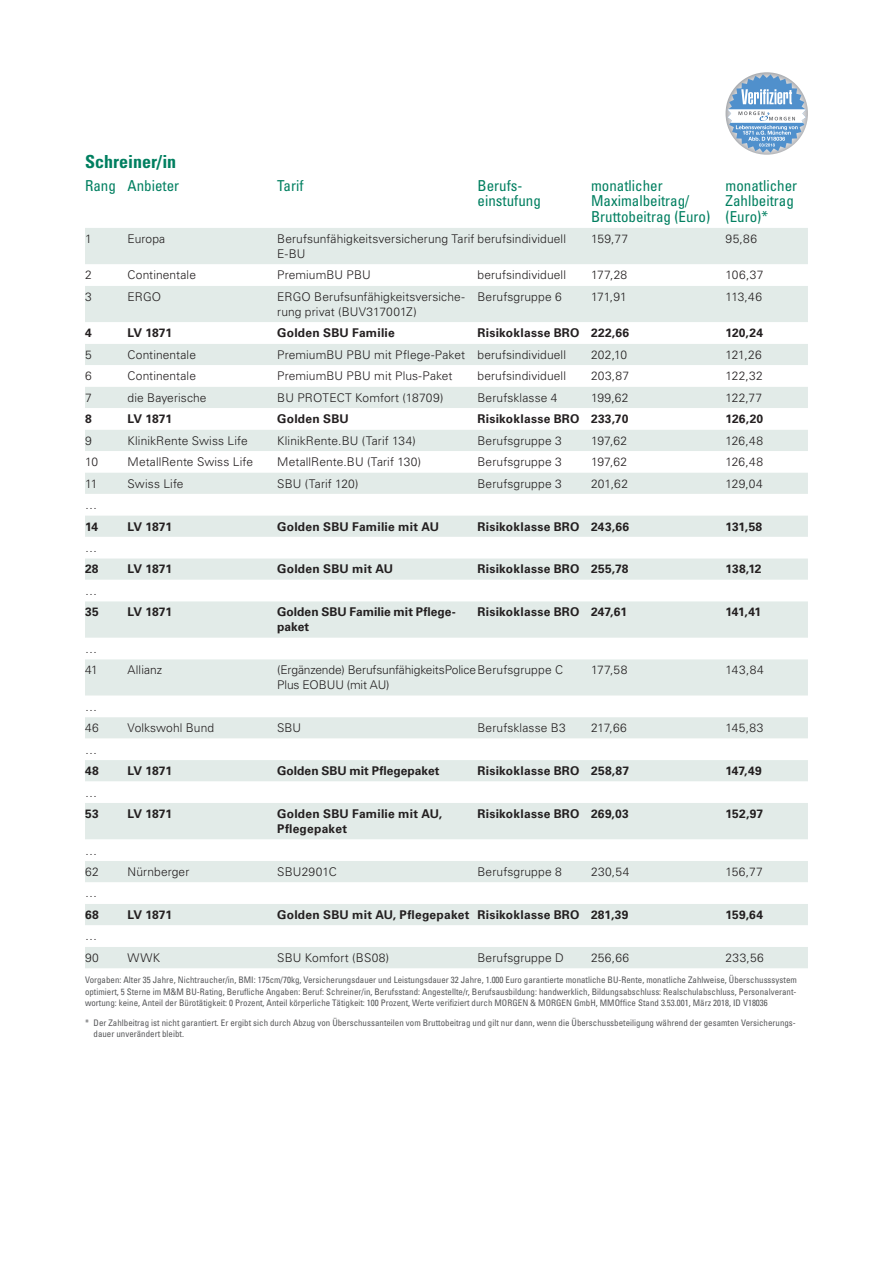
<style>
.page{position:relative;width:893px;height:1263px;background:#fff}
.page>*{position:absolute;margin:0;border:0;box-sizing:border-box;transform-origin:0 0}
.t1{font:700 condensed 18px "Univers LT Std";color:#017f60}
.t2{font:condensed 15px/15px "Univers LT Std";color:#017f60}
.t3{font:300 12px/21.5px "Univers LT Std";letter-spacing:.01em;color:#231f20}
.t4{font:700 12px/15px "Univers LT Std";letter-spacing:.02em;color:#231f20}
.t5{font:300 12px/15px "Univers LT Std";letter-spacing:-.01em;color:#231f20}
.t6{font:700 12px/15px "Univers LT Std";color:#231f20}
.t7{font:condensed 9px/11.2px "Univers LT Std";color:#57585a;text-align:justify}
</style>
<div class="page">
<div style="left:85px;top:228px;width:723px;height:740px;background:#e2ebe8"></div>
<svg style="left:85px;top:264px;width:723px;height:683px;fill:#e2ebe8"></svg>
<svg style="left:725px;top:72px;width:83px;height:83px"></svg>
<svg style="left:728px;top:74px;width:78px;height:79px"></svg>
<h1 class="t1" style="left:85px;top:151px;width:93px">Schreiner/in</h1>
<p class="t2" style="left:85px;top:178px;width:96px">Rang Anbieter</p>
<p class="t2" style="left:277px;top:178px;width:28px">Tarif</p>
<p class="t2" style="left:477px;top:178px;width:65px">Berufs&shy;einstufung</p>
<p class="t2" style="left:591px;top:178px;width:121px">monatlicher<br>Maximalbeitrag/<br>Bruttobeitrag (Euro)</p>
<p class="t2" style="left:725px;top:178px;width:73px">monatlicher<br>Zahlbeitrag (Euro)*</p>
<p class="t3" style="left:85px;top:228px;width:8px">1</p>
<p class="t3" style="left:128px;top:228px;width:39px">Europa</p>
<p class="t3" style="left:277px;top:231px;width:290px;line-height:15px">Berufsunfähigkeitsversicherung Tarif berufsindividuell<br>E-BU</p>
<p class="t3" style="left:591px;top:228px;width:38px">159,77</p>
<p class="t3" style="left:725px;top:228px;width:33px">95,86</p>
<p class="t3" style="left:85px;top:264px;width:8px">2</p>
<p class="t3" style="left:128px;top:264px;width:70px">Continentale</p>
<p class="t3" style="left:277px;top:264px;width:95px">PremiumBU PBU</p>
<p class="t3" style="left:477px;top:264px;width:90px">berufsindividuell</p>
<p class="t3" style="left:591px;top:264px;width:38px">177,28</p>
<p class="t3" style="left:725px;top:264px;width:39px">106,37</p>
<p class="t3" style="left:85px;top:286px;width:8px">3</p>
<p class="t3" style="left:128px;top:286px;width:35px">ERGO</p>
<p class="t3" style="left:277px;top:289px;width:189px;line-height:15px">ERGO Berufsunfähigkeitsversiche&shy;rung privat (BUV317001Z)</p>
<p class="t3" style="left:477px;top:286px;width:86px">Berufsgruppe 6</p>
<p class="t3" style="left:591px;top:286px;width:37px">171,91</p>
<p class="t3" style="left:725px;top:286px;width:38px">113,46</p>
<p class="t4" style="left:85px;top:326px;width:8px">4</p>
<p class="t4" style="left:128px;top:326px;width:46px">LV 1871</p>
<p class="t4" style="left:277px;top:326px;width:119px">Golden SBU Familie</p>
<p class="t4" style="left:477px;top:326px;width:153px">Risikoklasse BRO 222,66</p>
<p class="t4" style="left:725px;top:326px;width:39px">120,24</p>
<p class="t3" style="left:85px;top:344px;width:8px">5</p>
<p class="t3" style="left:128px;top:344px;width:70px">Continentale</p>
<p class="t3" style="left:277px;top:344px;width:290px">PremiumBU PBU mit Pflege-Paket berufsindividuell</p>
<p class="t3" style="left:591px;top:344px;width:38px">202,10</p>
<p class="t3" style="left:725px;top:344px;width:38px">121,26</p>
<p class="t3" style="left:85px;top:365px;width:8px">6</p>
<p class="t3" style="left:128px;top:365px;width:70px">Continentale</p>
<p class="t3" style="left:277px;top:365px;width:177px">PremiumBU PBU mit Plus-Paket</p>
<p class="t3" style="left:477px;top:365px;width:90px">berufsindividuell</p>
<p class="t3" style="left:591px;top:365px;width:40px">203,87</p>
<p class="t3" style="left:725px;top:365px;width:39px">122,32</p>
<p class="t3" style="left:85px;top:387px;width:8px">7</p>
<p class="t3" style="left:128px;top:387px;width:81px">die Bayerische</p>
<p class="t3" style="left:277px;top:387px;width:168px">BU PROTECT Komfort (18709)</p>
<p class="t3" style="left:477px;top:387px;width:81px">Berufsklasse 4</p>
<p class="t3" style="left:591px;top:387px;width:39px">199,62</p>
<p class="t3" style="left:725px;top:387px;width:38px">122,77</p>
<p class="t4" style="left:85px;top:412px;width:8px">8</p>
<p class="t4" style="left:128px;top:412px;width:46px">LV 1871</p>
<p class="t4" style="left:277px;top:412px;width:73px">Golden SBU</p>
<p class="t4" style="left:477px;top:412px;width:152px">Risikoklasse BRO 233,70</p>
<p class="t4" style="left:725px;top:412px;width:39px">126,20</p>
<p class="t3" style="left:85px;top:430px;width:8px">9</p>
<p class="t3" style="left:128px;top:430px;width:122px">KlinikRente Swiss Life</p>
<p class="t3" style="left:277px;top:430px;width:140px">KlinikRente.BU (Tarif 134)</p>
<p class="t3" style="left:477px;top:430px;width:86px">Berufsgruppe 3</p>
<p class="t3" style="left:591px;top:430px;width:38px">197,62</p>
<p class="t3" style="left:725px;top:430px;width:39px">126,48</p>
<p class="t3" style="left:85px;top:451px;width:15px">10</p>
<p class="t3" style="left:128px;top:451px;width:127px">MetallRente Swiss Life</p>
<p class="t3" style="left:277px;top:451px;width:145px">MetallRente.BU (Tarif 130)</p>
<p class="t3" style="left:477px;top:451px;width:86px">Berufsgruppe 3</p>
<p class="t3" style="left:591px;top:451px;width:38px">197,62</p>
<p class="t3" style="left:725px;top:451px;width:39px">126,48</p>
<p class="t3" style="left:85px;top:473px;width:14px">11</p>
<p class="t3" style="left:128px;top:473px;width:58px">Swiss Life</p>
<p class="t3" style="left:277px;top:473px;width:83px">SBU (Tarif 120)</p>
<p class="t3" style="left:477px;top:473px;width:86px">Berufsgruppe 3</p>
<p class="t3" style="left:591px;top:473px;width:38px">201,62</p>
<p class="t3" style="left:725px;top:473px;width:39px">129,04</p>
<p class="t3" style="left:85px;top:494px;width:13px">…</p>
<p class="t4" style="left:85px;top:519px;width:15px">14</p>
<p class="t4" style="left:128px;top:519px;width:46px">LV 1871</p>
<p class="t4" style="left:277px;top:519px;width:163px">Golden SBU Familie mit AU</p>
<p class="t4" style="left:477px;top:519px;width:153px">Risikoklasse BRO 243,66</p>
<p class="t4" style="left:725px;top:519px;width:38px">131,58</p>
<p class="t3" style="left:85px;top:537px;width:13px">…</p>
<p class="t4" style="left:85px;top:562px;width:15px">28</p>
<p class="t4" style="left:128px;top:562px;width:46px">LV 1871</p>
<p class="t4" style="left:277px;top:562px;width:117px">Golden SBU mit AU</p>
<p class="t4" style="left:477px;top:562px;width:153px">Risikoklasse BRO 255,78</p>
<p class="t4" style="left:725px;top:562px;width:38px">138,12</p>
<p class="t3" style="left:85px;top:580px;width:13px">…</p>
<p class="t4" style="left:85px;top:605px;width:15px">35</p>
<p class="t4" style="left:128px;top:605px;width:46px">LV 1871</p>
<p class="t6" style="left:277px;top:605px;width:180px">Golden SBU Familie mit Pflege&shy;paket</p>
<p class="t4" style="left:477px;top:605px;width:151px">Risikoklasse BRO 247,61</p>
<p class="t4" style="left:726px;top:605px;width:37px">141,41</p>
<p class="t3" style="left:85px;top:638px;width:14px">…<br>41</p>
<p class="t3" style="left:128px;top:659px;width:36px">Allianz</p>
<p class="t5" style="left:277px;top:663px;width:287px">(Ergänzende) BerufsunfähigkeitsPoliceBerufsgruppe C<br>Plus EOBUU (mit AU)</p>
<p class="t3" style="left:591px;top:659px;width:38px">177,58</p>
<p class="t3" style="left:725px;top:659px;width:40px">143,84</p>
<p class="t3" style="left:85px;top:696px;width:15px">…<br>46</p>
<p class="t3" style="left:128px;top:717px;width:88px">Volkswohl Bund</p>
<p class="t3" style="left:277px;top:717px;width:25px">SBU</p>
<p class="t3" style="left:477px;top:717px;width:90px">Berufsklasse B3</p>
<p class="t3" style="left:591px;top:717px;width:37px">217,66</p>
<p class="t3" style="left:725px;top:717px;width:39px">145,83</p>
<p class="t3" style="left:85px;top:739px;width:13px">…</p>
<p class="t4" style="left:85px;top:763px;width:15px">48</p>
<p class="t4" style="left:128px;top:763px;width:46px">LV 1871</p>
<p class="t6" style="left:277px;top:763px;width:164px">Golden SBU mit Pflegepaket</p>
<p class="t4" style="left:477px;top:763px;width:153px">Risikoklasse BRO 258,87</p>
<p class="t4" style="left:725px;top:763px;width:38px">147,49</p>
<p class="t3" style="left:85px;top:782px;width:13px">…</p>
<p class="t4" style="left:85px;top:806px;width:15px">53</p>
<p class="t4" style="left:128px;top:806px;width:46px">LV 1871</p>
<p class="t4" style="left:277px;top:806px;width:167px">Golden SBU Familie mit AU,<br>Pflegepaket</p>
<p class="t4" style="left:477px;top:806px;width:153px">Risikoklasse BRO 269,03</p>
<p class="t4" style="left:725px;top:806px;width:39px">152,97</p>
<p class="t3" style="left:85px;top:840px;width:15px">…<br>62</p>
<p class="t3" style="left:128px;top:861px;width:63px">Nürnberger</p>
<p class="t3" style="left:277px;top:861px;width:61px">SBU2901C</p>
<p class="t3" style="left:477px;top:861px;width:86px">Berufsgruppe 8</p>
<p class="t3" style="left:591px;top:861px;width:40px">230,54</p>
<p class="t3" style="left:725px;top:861px;width:39px">156,77</p>
<p class="t3" style="left:85px;top:882px;width:13px">…</p>
<p class="t4" style="left:85px;top:907px;width:15px">68</p>
<p class="t4" style="left:128px;top:907px;width:46px">LV 1871</p>
<p class="t4" style="left:277px;top:907px;width:353px">Golden SBU mit AU, Pflegepaket Risikoklasse BRO 281,39</p>
<p class="t4" style="left:725px;top:907px;width:39px">159,64</p>
<p class="t3" style="left:85px;top:925px;width:15px">…<br>90</p>
<p class="t3" style="left:128px;top:947px;width:34px">WWK</p>
<p class="t3" style="left:277px;top:947px;width:113px">SBU Komfort (BS08)</p>
<p class="t3" style="left:477px;top:947px;width:88px">Berufsgruppe D</p>
<p class="t3" style="left:591px;top:947px;width:40px">256,66</p>
<p class="t3" style="left:725px;top:947px;width:40px">233,56</p>
<p class="t7" style="left:85px;top:974px;width:713px">Vorgaben: Alter 35 Jahre, Nichtraucher/in, BMI: 175cm/70kg, Versicherungsdauer und Leistungsdauer 32 Jahre, 1.000 Euro garantierte monatliche BU-Rente, monatliche Zahlweise, Überschusssystem optimiert, 5 Sterne im M&amp;M BU-Rating, Berufliche Angaben: Beruf: Schreiner/in, Berufsstand: Angestellte/r, Berufsausbildung: handwerklich, Bildungsabschluss: Realschulabschluss, Personalverant&shy;wortung: keine, Anteil der Bürotätigkeit: 0 Prozent, Anteil körperliche Tätigkeit: 100 Prozent, Werte verifiziert durch MORGEN &amp; MORGEN GmbH, MMOffice Stand 3.53.001, März 2018, ID V18036</p>
<p class="t7" style="left:94px;top:1017px;width:703px;text-indent:-9px">* Der Zahlbeitrag ist nicht garantiert. Er ergibt sich durch Abzug von Überschussanteilen vom Bruttobeitrag und gilt nur dann, wenn die Überschussbeteiligung während der gesamten Versicherungs&shy;dauer unverändert bleibt.</p>
</div>
